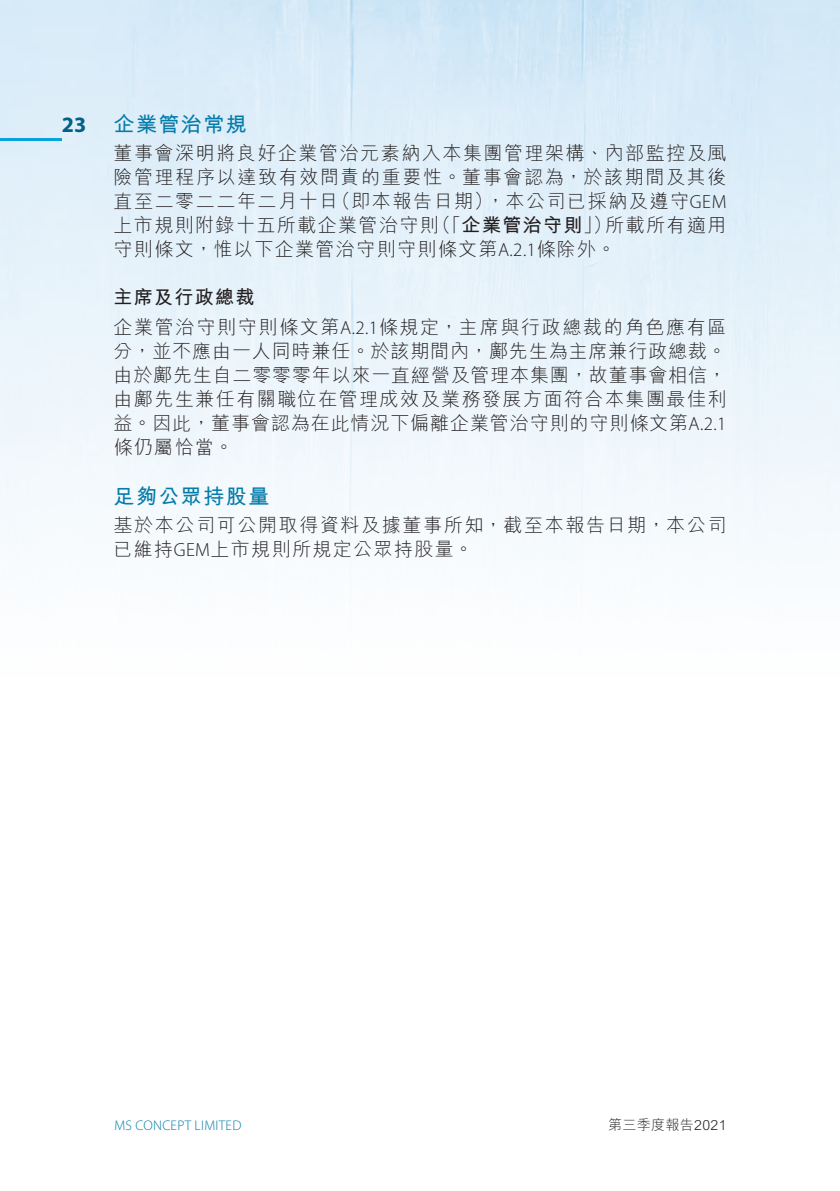
<style>
.page{position:relative;width:840px;height:1191px;background:#fff}
.page>*{position:absolute;margin:0;border:0;box-sizing:border-box;transform-origin:0 0}
.t1{font:700 22px "Myriad Pro";color:#006187}
.t2{font:700 21px "M Hei HK";letter-spacing:.07em;color:#057ca9}
.t3{font:300 19px/24px "M Hei HK";letter-spacing:.075em;color:#231f20;text-align:justify}
.t4{font:300 14px "Myriad Pro";letter-spacing:.02em;color:#057ca9}
.t5{font:300 14px "M Hei HK";letter-spacing:.025em;color:#231f20}
.s1{font-family:"Myriad Pro"}
.s2{font-weight:700}
</style>
<div class="page">
<hr style="left:0;top:138px;width:62px;height:3px;background:#06a3df">
<p class="t1" style="left:62px;top:110px;width:26px">23</p>
<p class="t2" style="left:113px;top:109px;width:135px">企業管治常規</p>
<p class="t3" style="left:113px;top:140px;width:614px">董事會深明將良好企業管治元素納入本集團管理架構、內部監控及風險管理程序以達致有效問責的重要性。董事會認為，於該期間及其後直至二零二二年二月十日（即本報告日期），本公司已採納及遵守<span class="s1">GEM</span>上市規則附錄十五所載企業管治守則（「<span class="s2">企業管治守則</span>」）所載所有適用守則條文，惟以下企業管治守則守則條文第<span class="s1">A.2.1</span>條除外。</p>
<p class="t3" style="left:113px;top:282px;width:614px;line-height:29.6px"><span class="s2">主席及行政總裁<br></span>企業管治守則守則條文第<span class="s1">A.2.1</span>條規定，主席與行政總裁的角色應有區</p>
<p class="t3" style="left:113px;top:338px;width:614px">分，並不應由一人同時兼任。於該期間內，鄺先生為主席兼行政總裁。由於鄺先生自二零零零年以來一直經營及管理本集團，故董事會相信，由鄺先生兼任有關職位在管理成效及業務發展方面符合本集團最佳利益。因此，董事會認為在此情況下偏離企業管治守則的守則條文第<span class="s1">A.2.1</span>條仍屬恰當。</p>
<p class="t2" style="left:113px;top:481px;width:157px">足夠公眾持股量</p>
<p class="t3" style="left:113px;top:512px;width:614px">基於本公司可公開取得資料及據董事所知，截至本報告日期，本公司已維持<span class="s1">GEM</span>上市規則所規定公眾持股量。</p>
<p class="t4" style="left:114px;top:1116px;width:129px">MS CONCEPT LIMITED</p>
<p class="t5" style="left:607px;top:1115px;width:120px">第三季度報告2021</p>
</div>
